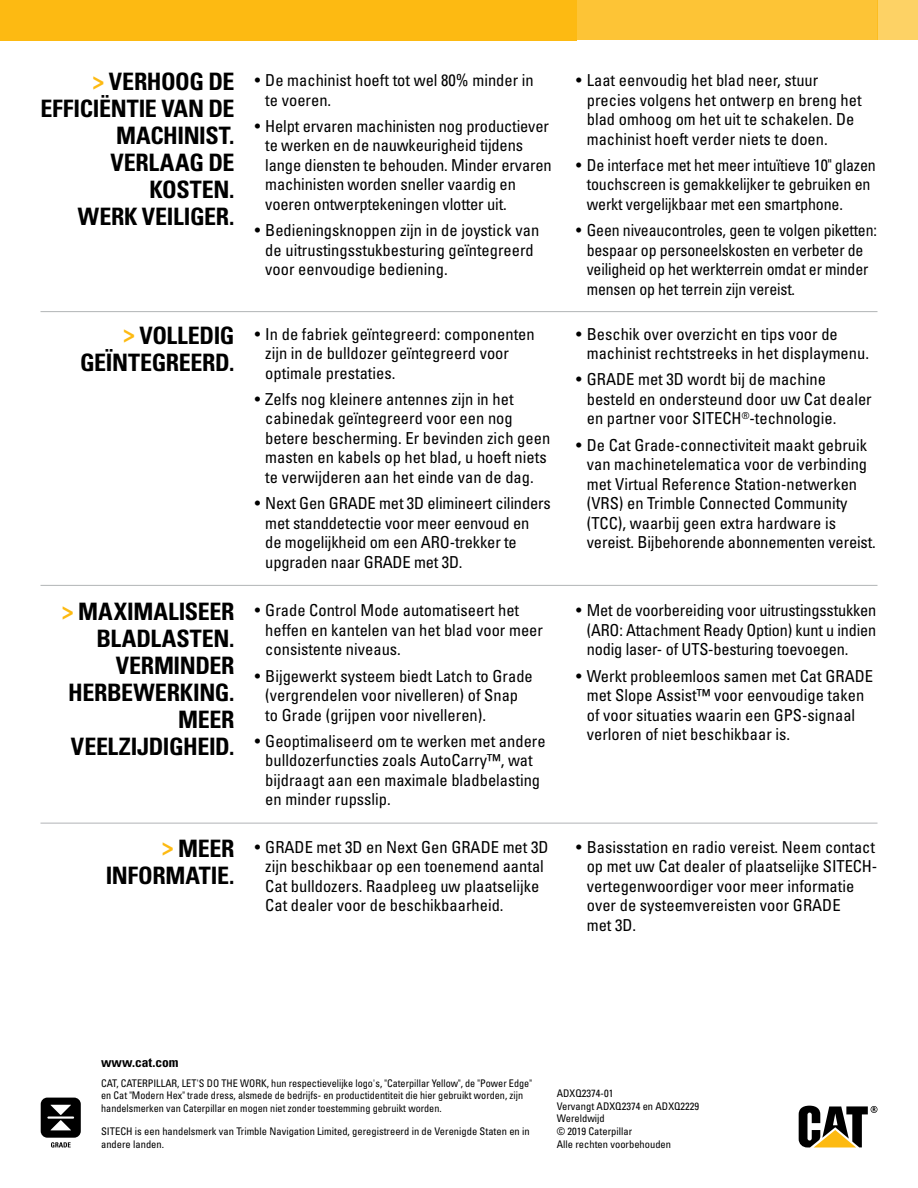
<style>
.page{position:relative;width:918px;height:1188px;background:#fff}
.page>*{position:absolute;margin:0;border:0;box-sizing:border-box;transform-origin:0 0}
.t1{font:700 condensed 24px/27px "Univers LT Std";letter-spacing:-.015em;color:#000;text-align:right}
.t2{font:condensed 16.5px/19.5px "Univers LT Std";color:#000}
.t3{font:condensed 16.5px/19.5px "Univers LT Std";color:#000;scale:.96 1}
.t4{font:700 condensed 13.5px "Univers LT Std";color:#000}
.t5{font:condensed 10.5px/12.6px "Univers LT Std";color:#000}
.s1{color:#fdba12}
</style>
<div class="page">
<hr style="left:40px;top:311px;width:838px;height:1px;background:#b1b4b6">
<hr style="left:40px;top:585px;width:838px;height:1px;background:#b1b4b6">
<hr style="left:40px;top:823px;width:838px;height:1px;background:#b1b4b6">
<div style="left:0;top:0;width:576px;height:40px;background:#fdba12"></div>
<div style="left:576px;top:0;width:301px;height:40px;background:#fdc436"></div>
<div style="left:878px;top:0;width:40px;height:40px;background:#fdd265"></div>
<svg style="left:41px;top:1098px;width:40px;height:50px"></svg>
<svg style="left:799px;top:1106px;width:79px;height:42px"></svg>
<h1 class="t1" style="left:41px;top:68px;width:195px"><span class="s1">&gt;</span> VERHOOG DE<br>EFFICIËNTIE VAN DE<br>MACHINIST.<br>VERLAAG DE<br>KOSTEN.<br>WERK VEILIGER.</h1>
<h1 class="t1" style="left:80px;top:321px;width:156px"><span class="s1">&gt;</span> VOLLEDIG<br>GEÏNTEGREERD.</h1>
<h1 class="t1" style="left:62px;top:598px;width:174px"><span class="s1">&gt;</span> MAXIMALISEER<br>BLADLASTEN.<br>VERMINDER<br>HERBEWERKING.<br>MEER<br>VEELZIJDIGHEID.</h1>
<h1 class="t1" style="left:106px;top:834px;width:130px"><span class="s1">&gt;</span> MEER<br>INFORMATIE.</h1>
<p class="t2" style="left:265px;top:70px;width:270px;text-indent:-10px">• De machinist hoeft tot wel 80% minder in te voeren.</p>
<p class="t2" style="left:265px;top:116px;width:288px;text-indent:-10px">• Helpt ervaren machinisten nog productiever te werken en de nauwkeurigheid tijdens lange diensten te behouden. Minder ervaren machinisten worden sneller vaardig en voeren ontwerptekeningen vlotter uit.</p>
<p class="t2" style="left:265px;top:220px;width:275px;text-indent:-10px">• Bedieningsknoppen zijn in de joystick van de uitrustingsstukbesturing geïntegreerd voor eenvoudige bediening.</p>
<p class="t2" style="left:265px;top:324px;width:271px;text-indent:-10px">• In de fabriek geïntegreerd: componenten zijn in de bulldozer geïntegreerd voor optimale prestaties.</p>
<p class="t2" style="left:265px;top:389px;width:287px;text-indent:-10px">• Zelfs nog kleinere antennes zijn in het cabinedak geïntegreerd voor een nog betere bescherming. Er bevinden zich geen masten en kabels op het blad, u hoeft niets te verwijderen aan het einde van de dag.</p>
<p class="t2" style="left:255px;top:493px;width:94px">• Next Gen GRADE</p>
<p class="t2" style="left:265px;top:493px;width:287px;text-indent:114px">met 3D elimineert cilinders met standdetectie voor meer eenvoud en<br>de mogelijkheid om een ARO-trekker te upgraden naar GRADE</p>
<p class="t2" style="left:414px;top:552px;width:50px">met 3D.</p>
<p class="t2" style="left:265px;top:601px;width:279px;text-indent:-10px">• Grade Control Mode automatiseert het heffen en kantelen van het blad voor meer consistente niveaus.</p>
<p class="t2" style="left:265px;top:666px;width:269px;text-indent:-10px">• Bijgewerkt systeem biedt Latch to Grade (vergrendelen voor nivelleren) of Snap to Grade (grijpen voor nivelleren).</p>
<p class="t2" style="left:265px;top:731px;width:282px;text-indent:-10px">• Geoptimaliseerd om te werken met andere bulldozerfuncties zoals AutoCarry™, wat bijdraagt aan een maximale bladbelasting en minder rupsslip.</p>
<p class="t2" style="left:587px;top:70px;width:276px;text-indent:-10px">• Laat eenvoudig het blad neer, stuur precies volgens het ontwerp en breng het blad omhoog om het uit te schakelen. De machinist hoeft verder niets te doen.</p>
<p class="t2" style="left:587px;top:155px;width:291px;text-indent:-10px">• De interface met het meer intuïtieve 10" glazen touchscreen is gemakkelijker te gebruiken en werkt vergelijkbaar met een smartphone.</p>
<p class="t3" style="left:587px;top:220px;width:304px;text-indent:-11px">• Geen niveaucontroles, geen te volgen piketten: bespaar op personeelskosten en verbeter de veiligheid op het werkterrein omdat er minder mensen op het terrein zijn vereist.</p>
<p class="t2" style="left:587px;top:324px;width:284px;text-indent:-10px">• Beschik over overzicht en tips voor de machinist rechtstreeks in het displaymenu.</p>
<p class="t2" style="left:576px;top:370px;width:31px">• GRADE</p>
<p class="t2" style="left:587px;top:370px;width:287px;text-indent:51px">met 3D wordt bij de machine besteld en ondersteund door uw Cat dealer en partner voor SITECH<sup>®</sup>-technologie.</p>
<p class="t2" style="left:587px;top:435px;width:291px;text-indent:-10px">• De Cat Grade-connectiviteit maakt gebruik van machinetelematica voor de verbinding met Virtual Reference Station-netwerken (VRS) en Trimble Connected Community (TCC), waarbij geen extra hardware is vereist. Bijbehorende abonnementen vereist.</p>
<p class="t2" style="left:587px;top:601px;width:291px;text-align:justify;text-indent:-10px">• Met de voorbereiding voor uitrustingsstukken (ARO: Attachment Ready Option) kunt u indien nodig laser- of UTS-besturing toevoegen.</p>
<p class="t2" style="left:587px;top:666px;width:279px;text-indent:-10px">• Werkt probleemloos samen met Cat GRADE met Slope Assist™ voor eenvoudige taken of voor situaties waarin een GPS-signaal verloren of niet beschikbaar is.</p>
<p class="t2" style="left:255px;top:837px;width:31px">• GRADE</p>
<p class="t2" style="left:317px;top:837px;width:155px">met 3D en Next Gen GRADE</p>
<p class="t2" style="left:265px;top:837px;width:282px;text-indent:237px">met 3D zijn beschikbaar op een toenemend aantal<br>Cat bulldozers. Raadpleeg uw plaatselijke<br>Cat dealer voor de beschikbaarheid.</p>
<p class="t2" style="left:587px;top:837px;width:292px;text-indent:-10px">• Basisstation en radio vereist. Neem contact op met uw Cat dealer of plaatselijke SITECH&shy;vertegenwoordiger voor meer informatie over de systeemvereisten voor GRADE<br>met 3D.</p>
<p class="t4" style="left:101px;top:1054px;width:79px">www.cat.com</p>
<p class="t5" style="left:101px;top:1076px;width:432px">CAT, CATERPILLAR, LET'S D O THE WORK, hun respectievelijke logo's, "Caterpillar Yellow", de "Power Edge" en Cat "Modern Hex" trade dress, alsmede de bedrijfs- en productidentiteit die hier gebruikt worden, zijn handelsmerken van Caterpillar en mogen niet zonder toestemming gebruikt worden.</p>
<p class="t5" style="left:101px;top:1125px;width:430px">SITECH is een handelsmerk van Trimble Navigation Limited, geregistreerd in de Verenigde Staten en in andere landen.</p>
<p class="t5" style="left:557px;top:1087px;width:144px">ADXQ2374-01<br>Vervangt ADXQ2374 en ADXQ2229<br>Wereldwijd<br>© 2019 Caterpillar<br>Alle rechten voorbehouden</p>
</div>
